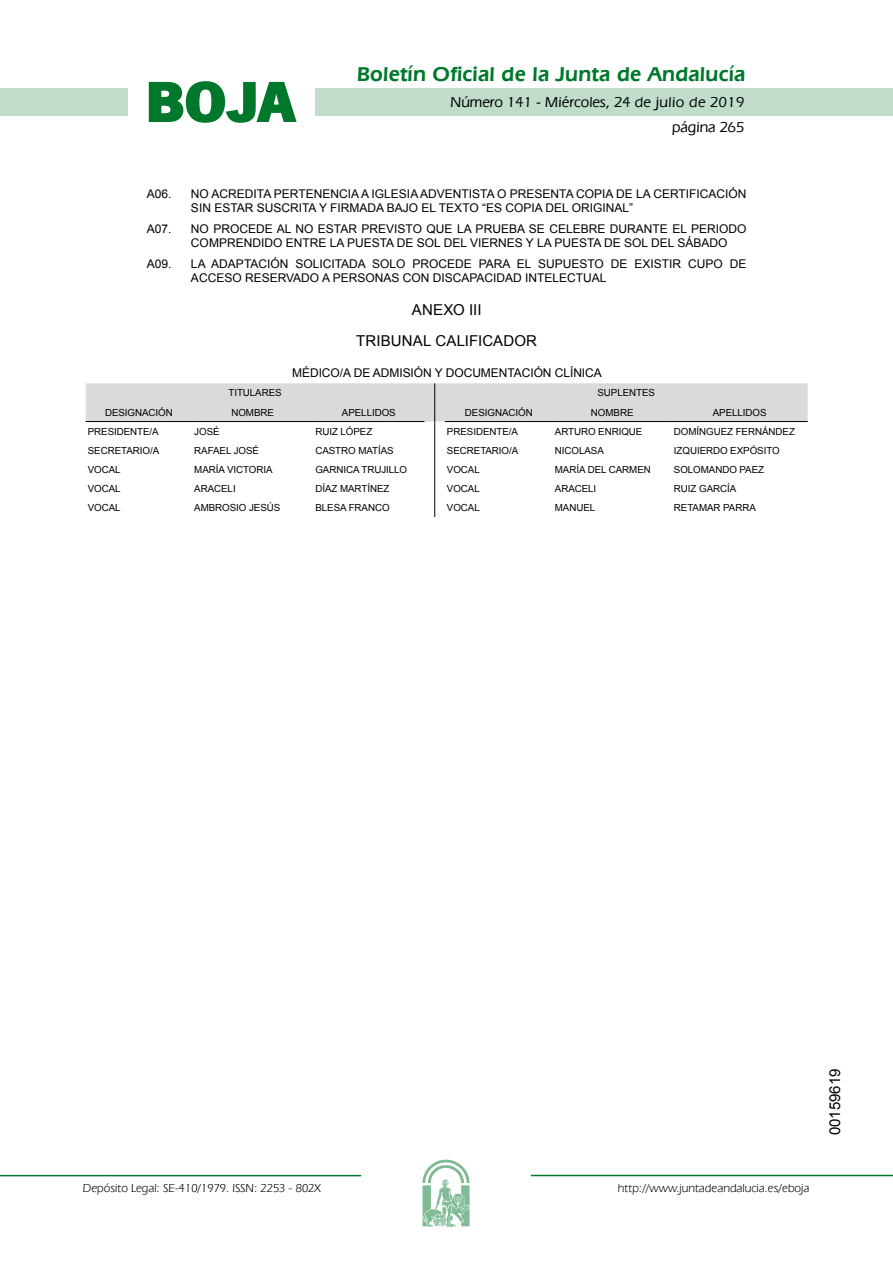
<style>
.page{position:relative;width:893px;height:1263px;background:#fff}
.page>*{position:absolute;margin:0;border:0;box-sizing:border-box;transform-origin:0 0}
.t1{font:700 57.75px "News Got T";color:#00782c;scale:1.14 1}
.t2{font:600 21px "Eras IT Cby BT";letter-spacing:.01em;color:#00782c}
.t3{font:500 15px/24.5px "Eras IT Cby BT";color:#000;text-align:right}
.t4{font:15px/30.8px "Arial";color:#000;text-align:center}
.t5{font:12px/14.4px "Arial";color:#000}
.t6{font:12px "Eras IT Cby BT";color:#000}
.t7{font:9.75px "Arial";letter-spacing:-.005em;color:#000}
</style>
<div class="page">
<div style="left:315px;top:88px;width:577px;height:28px;background:#bfddca"></div>
<div style="left:0;top:88px;width:128px;height:28px;background:#bfddca"></div>
<hr style="left:0;top:1175px;width:361px;height:1px;background:#00782c">
<svg style="left:422px;top:1159px;width:47px;height:68px"></svg>
<hr style="left:531px;top:1175px;width:361px;height:1px;background:#00782c">
<svg style="left:148px;top:81px;width:149px;height:42px"></svg>
<svg style="left:86px;top:383px;width:721px;height:134px"></svg>
<hr style="left:86px;top:421px;width:106px;height:1px;background:#000">
<hr style="left:192px;top:421px;width:121px;height:1px;background:#000">
<hr style="left:313px;top:421px;width:111px;height:1px;background:#000">
<hr style="left:445px;top:421px;width:107px;height:1px;background:#000">
<hr style="left:552px;top:421px;width:119px;height:1px;background:#000">
<hr style="left:671px;top:421px;width:136px;height:1px;background:#000">
<h1 class="t1" style="left:145px;top:68px;width:133px">BOJA</h1>
<h2 class="t2" style="left:357px;top:62px;width:390px">Boletín Oficial de la Junta de Andalucía</h2>
<p class="t3" style="left:450px;top:90px;width:295px">Número 141 - Miércoles, 24 de julio de 2019 página 265</p>
<p class="t5" style="left:147px;top:186px;width:26px">A06.</p>
<p class="t5" style="left:191px;top:186px;width:557px">NO ACREDITA PERTENENCIA A IGLESIA ADVENTISTA O PRESENTA COPIA DE LA CERTIFICACIÓN<br>SIN ESTAR SUSCRITA Y FIRMADA BAJO EL TEXTO “ES COPIA DEL ORIGINAL”</p>
<p class="t5" style="left:147px;top:222px;width:26px">A07.</p>
<p class="t5" style="left:191px;top:222px;width:557px">NO PROCEDE AL NO ESTAR PREVISTO QUE LA PRUEBA SE CELEBRE DURANTE EL PERIODO<br>COMPRENDIDO ENTRE LA PUESTA DE SOL DEL VIERNES Y LA PUESTA DE SOL DEL SÁBADO</p>
<p class="t5" style="left:147px;top:257px;width:26px">A09.</p>
<p class="t5" style="left:191px;top:257px;width:557px">LA ADAPTACIÓN SOLICITADA SOLO PROCEDE PARA EL SUPUESTO DE EXISTIR CUPO DE<br>ACCESO RESERVADO A PERSONAS CON DISCAPACIDAD INTELECTUAL</p>
<p class="t4" style="left:356px;top:294px;width:182px">ANEXO III<br>TRIBUNAL CALIFICADOR</p>
<p class="t5" style="left:292px;top:366px;width:311px">MÉDICO/A DE ADMISIÓN Y DOCUMENTACIÓN CLÍNICA</p>
<p class="t7" style="left:228px;top:387px;width:55px">TITULARES</p>
<p class="t7" style="left:597px;top:387px;width:59px">SUPLENTES</p>
<p class="t7" style="left:105px;top:406px;width:69px">DESIGNACIÓN</p>
<p class="t7" style="left:231px;top:406px;width:44px">NOMBRE</p>
<p class="t7" style="left:342px;top:406px;width:55px">APELLIDOS</p>
<p class="t7" style="left:465px;top:406px;width:69px">DESIGNACIÓN</p>
<p class="t7" style="left:591px;top:406px;width:44px">NOMBRE</p>
<p class="t7" style="left:712px;top:406px;width:55px">APELLIDOS</p>
<p class="t7" style="left:88px;top:425px;width:72px">PRESIDENTE/A</p>
<p class="t7" style="left:194px;top:425px;width:27px">JOSÉ</p>
<p class="t7" style="left:315px;top:425px;width:58px">RUIZ LÓPEZ</p>
<p class="t7" style="left:447px;top:425px;width:72px">PRESIDENTE/A</p>
<p class="t7" style="left:555px;top:425px;width:89px">ARTURO ENRIQUE</p>
<p class="t7" style="left:674px;top:425px;width:122px">DOMÍNGUEZ FERNÁNDEZ</p>
<p class="t7" style="left:88px;top:444px;width:73px">SECRETARIO/A</p>
<p class="t7" style="left:194px;top:444px;width:66px">RAFAEL JOSÉ</p>
<p class="t7" style="left:315px;top:444px;width:80px">CASTRO MATÍAS</p>
<p class="t7" style="left:447px;top:444px;width:73px">SECRETARIO/A</p>
<p class="t7" style="left:555px;top:444px;width:50px">NICOLASA</p>
<p class="t7" style="left:674px;top:444px;width:107px">IZQUIERDO EXPÓSITO</p>
<p class="t7" style="left:88px;top:463px;width:34px">VOCAL</p>
<p class="t7" style="left:194px;top:463px;width:80px">MARÍA VICTORIA</p>
<p class="t7" style="left:315px;top:463px;width:93px">GARNICA TRUJILLO</p>
<p class="t7" style="left:447px;top:463px;width:34px">VOCAL</p>
<p class="t7" style="left:555px;top:463px;width:97px">MARÍA DEL CARMEN</p>
<p class="t7" style="left:674px;top:463px;width:92px">SOLOMANDO PAEZ</p>
<p class="t7" style="left:88px;top:482px;width:34px">VOCAL</p>
<p class="t7" style="left:194px;top:482px;width:43px">ARACELI</p>
<p class="t7" style="left:315px;top:482px;width:75px">DÍAZ MARTÍNEZ</p>
<p class="t7" style="left:447px;top:482px;width:34px">VOCAL</p>
<p class="t7" style="left:555px;top:482px;width:43px">ARACELI</p>
<p class="t7" style="left:674px;top:482px;width:64px">RUIZ GARCÍA</p>
<p class="t7" style="left:88px;top:501px;width:34px">VOCAL</p>
<p class="t7" style="left:194px;top:501px;width:88px">AMBROSIO JESÚS</p>
<p class="t7" style="left:315px;top:501px;width:76px">BLESA FRANCO</p>
<p class="t7" style="left:447px;top:501px;width:34px">VOCAL</p>
<p class="t7" style="left:555px;top:501px;width:42px">MANUEL</p>
<p class="t7" style="left:674px;top:501px;width:83px">RETAMAR PARRA</p>
<p class="t6" style="left:83px;top:1181px;width:239px">Depósito Legal: SE-410/1979. ISSN: 2253 - 802X</p>
<p class="t6" style="left:618px;top:1181px;width:193px">http://www.juntadeandalucia.es/eboja</p>
<p class="t4" style="left:819px;top:1135px;width:68px;rotate:-90deg">00159619</p>
</div>
